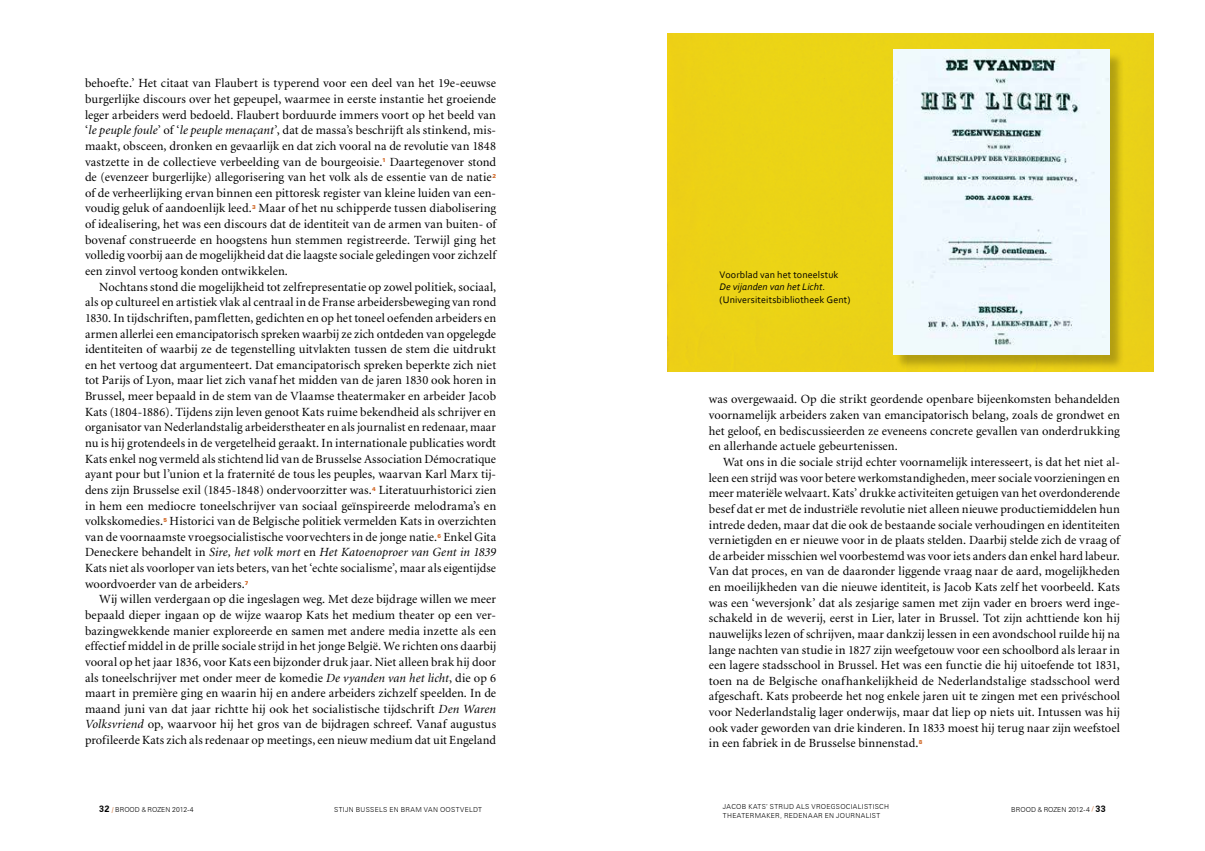
<style>
.page{position:relative;width:1205px;height:851px;background:#fff}
.page>*{position:absolute;margin:0;border:0;box-sizing:border-box;transform-origin:0 0}
.t1{font:12.5px/15.6px "Minion";letter-spacing:.005em;color:#000;text-align:justify}
.t2{font:10px/12.5px "Corbel";letter-spacing:.01em;color:#000}
.t3{font:300 6.88px "Zurich BT";letter-spacing:.04em;color:#000}
.t4{font:300 6.88px "Zurich BT";color:#000}
.t5{font:900 5.5px "Zurich BT";color:#cf6421}
.s1{font-style:italic}
.s2{font-weight:700;font-size:9px}
.s3{font-family:"Candara";font-weight:400;color:#cf6421}
.s4{font-family:"Futura BT"}
.s5{font-weight:400;color:#cf6421}
</style>
<div class="page">
<div style="left:668px;top:34px;width:485px;height:337px;background:#ebd317"></div>
<div style="left:895px;top:52px;width:229px;height:318px;background:#000;opacity:.24"></div>
<img style="left:893px;top:50px;width:216px;height:304px">
<p class="t1" style="left:85px;top:76px;width:413px">behoefte.’ Het citaat van Flaubert is typerend voor een deel van het 19e-eeuwse burgerlijke discours over het gepeupel, waarmee in eerste instantie het groeiende leger arbeiders werd bedoeld. Flaubert borduurde immers voort op het beeld van ‘<span class="s1">le peuple foule</span>’ of ‘<span class="s1">le peuple menaçant</span>’, dat de massa’s beschrijft als stinkend, mis&shy;maakt, obsceen, dronken en gevaarlijk en dat zich vooral na de revolutie van 1848 vastzette in de collectieve verbeelding van de bourgeoisie.</p>
<p class="t1" style="left:85px;top:154px;width:413px;text-indent:305px">Daartegenover stond de (evenzeer burgerlijke) allegorisering van het volk als de essentie van de natie</p>
<p class="t5" style="left:382px;top:157px;width:5px">1</p>
<p class="t5" style="left:492px;top:173px;width:5px">2</p>
<p class="t1" style="left:85px;top:185px;width:413px">of de verheerlijking ervan binnen een pittoresk register van kleine luiden van een&shy;voudig geluk of aandoenlijk leed.</p>
<p class="t5" style="left:252px;top:204px;width:5px">3</p>
<p class="t1" style="left:258px;top:201px;width:239px">Maar of het nu schipperde tussen diabolisering</p>
<p class="t1" style="left:85px;top:217px;width:413px">of idealisering, het was een discours dat de identiteit van de armen van buiten- of</p>
<p class="t1" style="left:85px;top:232px;width:412px">bovenaf construeerde en hoogstens hun stemmen registreerde. Terwijl ging het</p>
<p class="t1" style="left:85px;top:248px;width:412px">volledig voorbij aan de mogelijkheid dat die laagste sociale geledingen voor zichzelf</p>
<p class="t1" style="left:85px;top:264px;width:204px">een zinvol vertoog konden ontwikkelen.</p>
<p class="t1" style="left:99px;top:279px;width:398px">Nochtans stond die mogelijkheid tot zelfrepresentatie op zowel politiek, sociaal,</p>
<p class="t1" style="left:85px;top:295px;width:413px">als op cultureel en artistiek vlak al centraal in de Franse arbeidersbeweging van rond</p>
<p class="t1" style="left:85px;top:310px;width:413px">1830. In tijdschriften, pamfletten, gedichten en op het toneel oefenden arbeiders en</p>
<p class="t1" style="left:85px;top:326px;width:413px">armen allerlei een emancipatorisch spreken waarbij ze zich ontdeden van opgelegde</p>
<p class="t1" style="left:85px;top:342px;width:412px">identiteiten of waarbij ze de tegenstelling uitvlakten tussen de stem die uitdrukt</p>
<p class="t1" style="left:85px;top:357px;width:413px">en het vertoog dat argumenteert. Dat emancipatorisch spreken beperkte zich niet</p>
<p class="t1" style="left:85px;top:373px;width:413px">tot Parijs of Lyon, maar liet zich vanaf het midden van de jaren 1830 ook horen in</p>
<p class="t1" style="left:85px;top:389px;width:412px">Brussel, meer bepaald in de stem van de Vlaamse theatermaker en arbeider Jacob</p>
<p class="t1" style="left:85px;top:404px;width:412px">Kats (1804-1886). Tijdens zijn leven genoot Kats ruime bekendheid als schrijver en</p>
<p class="t1" style="left:85px;top:420px;width:412px">organisator van Nederlandstalig arbeiderstheater en als journalist en redenaar, maar</p>
<p class="t1" style="left:85px;top:435px;width:413px">nu is hij grotendeels in de vergetelheid geraakt. In internationale publicaties wordt</p>
<p class="t1" style="left:85px;top:451px;width:412px">Kats enkel nog vermeld als stichtend lid van de Brusselse Association Démocratique</p>
<p class="t1" style="left:85px;top:467px;width:413px">ayant pour but l’union et la fraternité de tous les peuples, waarvan Karl Marx tij-</p>
<p class="t1" style="left:85px;top:482px;width:288px">dens zijn Brusselse exil (1845-1848) ondervoorzitter was.</p>
<p class="t5" style="left:372px;top:485px;width:5px">4</p>
<p class="t1" style="left:85px;top:482px;width:413px;text-indent:294px">Literatuurhistorici zien in hem een mediocre toneelschrijver van sociaal geïnspireerde melodrama’s en volkskomedies.</p>
<p class="t1" style="left:85px;top:514px;width:413px;text-indent:84px">Historici van de Belgische politiek vermelden Kats in overzichten van de voornaamste vroegsocialistische voorvechters in de jonge natie.</p>
<p class="t5" style="left:163px;top:516px;width:5px">5</p>
<p class="t1" style="left:85px;top:529px;width:413px;text-indent:358px">Enkel Gita Deneckere behandelt in <span class="s1">Sire, het volk mort</span> en <span class="s1">Het Katoenoproer van Gent in 1839<br></span>Kats niet als voorloper van iets beters, van het ‘echte socialisme’, maar als eigentijdse woordvoerder van de arbeiders.</p>
<p class="t5" style="left:437px;top:532px;width:5px">6</p>
<p class="t5" style="left:245px;top:579px;width:5px">7</p>
<p class="t1" style="left:85px;top:592px;width:413px;text-indent:14px">Wij willen verdergaan op die ingeslagen weg. Met deze bijdrage willen we meer bepaald dieper ingaan op de wijze waarop Kats het medium theater op een ver&shy;bazingwekkende manier exploreerde en samen met andere media inzette als een effectief middel in de prille sociale strijd in het jonge België. We richten ons daarbij vooral op het jaar 1836, voor Kats een bijzonder druk jaar. Niet alleen brak hij door als toneelschrijver met onder meer de komedie <span class="s1">De vyanden van het licht</span>, die op 6 maart in première ging en waarin hij en andere arbeiders zichzelf speelden. In de maand juni van dat jaar richtte hij ook het socialistische tijdschrift <span class="s1">Den Waren Volksvriend</span> op, waarvoor hij het gros van de bijdragen schreef. Vanaf augustus profileerde Kats zich als redenaar op meetings, een nieuw medium dat uit Engeland</p>
<p class="t2" style="left:719px;top:268px;width:132px">Voorblad van het toneelstuk<br><span class="s1">De vijanden van het Licht</span>.<br>(U niversiteitsbibliotheek Gent)</p>
<p class="t1" style="left:709px;top:392px;width:413px">was overgewaaid. Op die strikt geordende openbare bijeenkomsten behandelden</p>
<p class="t1" style="left:709px;top:407px;width:413px">voornamelijk arbeiders zaken van emancipatorisch belang, zoals de grondwet en</p>
<p class="t1" style="left:709px;top:423px;width:413px">het geloof, en bediscussieerden ze eveneens concrete gevallen van onderdrukking</p>
<p class="t1" style="left:709px;top:439px;width:190px">en allerhande actuele gebeurtenissen.</p>
<p class="t1" style="left:723px;top:454px;width:398px">Wat ons in die sociale strijd echter voornamelijk interesseert, is dat het niet al-</p>
<p class="t1" style="left:709px;top:470px;width:413px">leen een strijd was voor betere werkomstandigheden, meer sociale voorzieningen en</p>
<p class="t1" style="left:709px;top:486px;width:413px">meer materiële welvaart. Kats’ drukke activiteiten getuigen van het overdonderende</p>
<p class="t1" style="left:709px;top:501px;width:412px">besef dat er met de industriële revolutie niet alleen nieuwe productiemiddelen hun</p>
<p class="t1" style="left:709px;top:517px;width:413px">intrede deden, maar dat die ook de bestaande sociale verhoudingen en identiteiten</p>
<p class="t1" style="left:709px;top:532px;width:413px">vernietigden en er nieuwe voor in de plaats stelden. Daarbij stelde zich de vraag of</p>
<p class="t1" style="left:709px;top:548px;width:412px">de arbeider misschien wel voorbestemd was voor iets anders dan enkel hard labeur.</p>
<p class="t1" style="left:709px;top:564px;width:413px">Van dat proces, en van de daaronder liggende vraag naar de aard, mogelijkheden</p>
<p class="t1" style="left:709px;top:579px;width:413px">en moeilijkheden van die nieuwe identiteit, is Jacob Kats zelf het voorbeeld. Kats</p>
<p class="t1" style="left:709px;top:595px;width:413px">was een ‘weversjonk’ dat als zesjarige samen met zijn vader en broers werd inge-</p>
<p class="t1" style="left:709px;top:611px;width:413px">schakeld in de weverij, eerst in Lier, later in Brussel. Tot zijn achttiende kon hij</p>
<p class="t1" style="left:709px;top:626px;width:413px">nauwelijks lezen of schrijven, maar dankzij lessen in een avondschool ruilde hij na</p>
<p class="t1" style="left:709px;top:642px;width:413px">lange nachten van studie in 1827 zijn weefgetouw voor een schoolbord als leraar in</p>
<p class="t1" style="left:709px;top:657px;width:413px">een lagere stadsschool in Brussel. Het was een functie die hij uitoefende tot 1831,</p>
<p class="t1" style="left:709px;top:673px;width:413px">toen na de Belgische onafhankelijkheid de Nederlandstalige stadsschool werd</p>
<p class="t1" style="left:709px;top:689px;width:413px">afgeschaft. Kats probeerde het nog enkele jaren uit te zingen met een privéschool</p>
<p class="t1" style="left:709px;top:704px;width:413px">voor Nederlandstalig lager onderwijs, maar dat liep op niets uit. Intussen was hij</p>
<p class="t1" style="left:709px;top:720px;width:413px">ook vader geworden van drie kinderen. In 1833 moest hij terug naar zijn weefstoel</p>
<p class="t1" style="left:709px;top:736px;width:211px">in een fabriek in de Brusselse binnenstad.</p>
<p class="t5" style="left:919px;top:738px;width:5px">8</p>
<p class="t3" style="left:723px;top:802px;width:15px">JACOB</p>
<p class="t3" style="left:748px;top:802px;width:69px">KATS’ STR IJD ALS VROE</p>
<p class="t3" style="left:831px;top:802px;width:60px">GSOCIALISTISCH</p>
<p class="t3" style="left:723px;top:810px;width:49px">THEATER MAKER</p>
<p class="t3" style="left:780px;top:810px;width:10px">, REDEN</p>
<p class="t3" style="left:808px;top:810px;width:74px">AAR EN JOURNALIST</p>
<p class="t4" style="left:99px;top:805px;width:96px"><span class="s2">32</span> <span class="s3">/</span> BROOD <span class="s4">&amp;</span> ROZEN 2012-4</p>
<p class="t4" style="left:1011px;top:805px;width:96px">BROOD <span class="s4">&amp;</span> ROZEN 2012-4 <span class="s5">/</span> <span class="s2">33</span></p>
<p class="t3" style="left:334px;top:805px;width:149px">STIJN BUSSELS EN BRAM VAN OOSTVE LDT</p>
</div>
